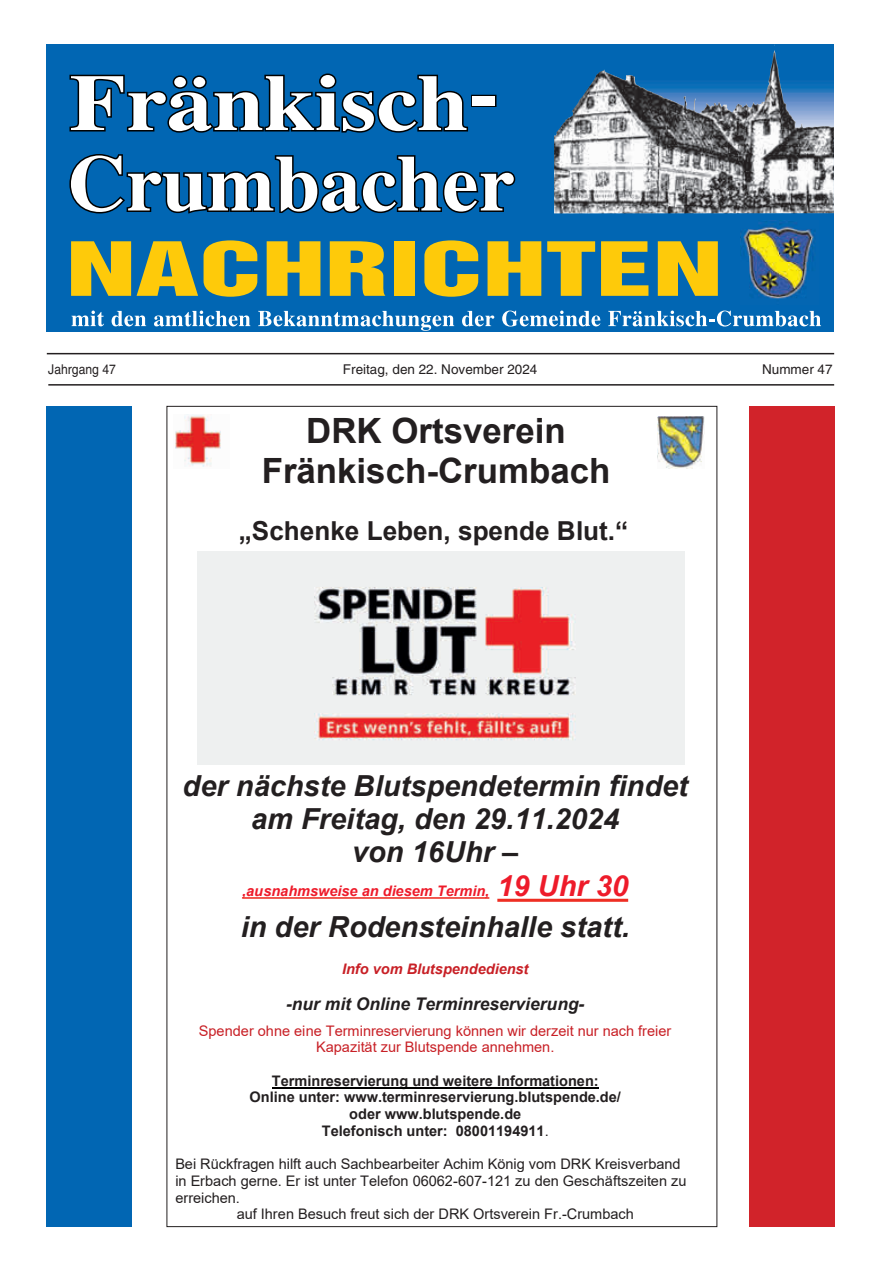
<style>
.page{position:relative;width:881px;height:1263px;background:#fff}
.page>*{position:absolute;margin:0;border:0;box-sizing:border-box;transform-origin:0 0}
.t1{font:34.8px/40px "Xnyqsx CID Font+F3";color:#231f20;text-align:center}
.t2{font:28.95px/33.5px "Qlhxcl CID Font+F4";color:#231f20;text-align:center}
.t3{font:26.1px "Xnyqsx CID Font+F3";color:#231f20}
.t4{font:17.4px "Qlhxcl CID Font+F4";color:#231f20}
.t5{font:14.55px "Flctkg CID Font+F5";color:#231f20}
.t6{font:14.55px/16.6px "Xnyqsx CID Font+F3";color:#231f20;text-align:center}
.t7{font:14.55px/16.6px "Flctkg CID Font+F5";color:#c82026;text-align:center}
.t8{font:14.55px "Qlhxcl CID Font+F4";color:#ee1b2a}
.t9{font:14.55px "Qlhxcl CID Font+F4";color:#c82026}
.t10{font:13.5px "Helvetica LT";color:#231f20}
.t11{font:13.5px "Helvetica LT";color:#231f20;scale:.9 1}
.s1{font-size:28.95px}
.s2{font-family:"Flctkg CID Font+F5"}
</style>
<div class="page">
<svg style="left:47px;top:45px;width:786px;height:287px;background:#2373af"></svg>
<svg style="left:71px;top:240px;width:186px;height:57px;background:#a4a645"></svg>
<svg style="left:266px;top:241px;width:54px;height:55px;background:#ccb62b"></svg>
<svg style="left:329px;top:241px;width:56px;height:55px;background:#c6b42e"></svg>
<div style="left:393px;top:241px;width:21px;height:55px;background:#feca0a"></div>
<svg style="left:424px;top:240px;width:54px;height:57px;background:#a6a744"></svg>
<svg style="left:487px;top:241px;width:54px;height:55px;background:#ccb62a"></svg>
<svg style="left:547px;top:241px;width:101px;height:55px;background:#99a24d"></svg>
<svg style="left:657px;top:241px;width:60px;height:55px;background:#ccb62a"></svg>
<img style="left:740px;top:220px;width:78px;height:85px">
<svg style="left:68px;top:73px;width:401px;height:61px"></svg>
<div style="left:471px;top:95px;width:25px;height:12px;border:3px solid #000"></div>
<div style="left:472px;top:96px;width:23px;height:9px;background:#fff"></div>
<svg style="left:71px;top:311px;width:33px;height:15px"></svg>
<svg style="left:111px;top:311px;width:35px;height:15px"></svg>
<svg style="left:154px;top:311px;width:96px;height:15px"></svg>
<svg style="left:258px;top:311px;width:196px;height:20px"></svg>
<svg style="left:462px;top:311px;width:32px;height:15px"></svg>
<svg style="left:502px;top:311px;width:98px;height:16px"></svg>
<svg style="left:608px;top:311px;width:212px;height:16px"></svg>
<img style="left:605px;top:80px;width:228px;height:57px">
<img style="left:694px;top:45px;width:80px;height:68px">
<svg style="left:68px;top:152px;width:448px;height:64px"></svg>
<hr style="left:47px;top:353px;width:786px;height:1px;background:#231f20">
<hr style="left:48px;top:384px;width:785px;height:2px;background:#231f20">
<img style="left:657px;top:417px;width:47px;height:52px">
<hr style="left:242px;top:897px;width:247px;height:2px;background:#ee2e23">
<hr style="left:497px;top:899px;width:131px;height:3px;background:#ee2e23">
<hr style="left:272px;top:1087px;width:326px;height:2px;background:#000">
<img style="left:175px;top:415px;width:46px;height:52px">
<img style="left:197px;top:551px;width:487px;height:214px">
<div style="left:47px;top:406px;width:85px;height:821px;background:#0166b3"></div>
<div style="left:748px;top:406px;width:85px;height:821px;background:#d1232a"></div>
<p class="t11" style="left:48px;top:361px;width:77px">Jahrgang 47</p>
<p class="t10" style="left:343px;top:361px;width:196px">Freitag, den 22. November 2024</p>
<p class="t10" style="left:761px;top:361px;width:72px">Nummer 47</p>
<h1 class="t1" style="left:261px;top:411px;width:350px">DRK Ortsverein<br>Fränkisch-Crumbach</h1>
<h3 class="t3" style="left:239px;top:513px;width:390px">„Schenke Leben, spende Blut.“</h3>
<h2 class="t2" style="left:182px;top:769px;width:506px">der nächste Blutspendetermin findet am Freitag, den 29.11.2024<br>von 16Uhr –</h2>
<p class="t8" style="left:242px;top:881px;width:387px">,ausnahmsweise an diesem Termin, <span class="s1">19 Uhr 30</span></p>
<h2 class="t2" style="left:241px;top:911px;width:390px">in der Rodensteinhalle statt.</h2>
<p class="t9" style="left:342px;top:959px;width:188px">Info vom Blutspendedienst</p>
<p class="t4" style="left:286px;top:992px;width:300px">-nur mit Online Terminreservierung-</p>
<p class="t7" style="left:199px;top:1022px;width:474px">Spender ohne eine Terminreservierung können wir derzeit nur nach freier<br>Kapazität zur Blutspende annehmen.</p>
<p class="t6" style="left:249px;top:1072px;width:373px">Terminreservierung und weitere Informationen:<br>Online unter: www.terminreservierung.blutspende.de/ oder www.blutspende.de<br>Telefonisch unter: 08001194911<span class="s2">.</span></p>
<p class="t5" style="left:175px;top:1154px;width:506px">Bei Rückfragen hilft auch Sachbearbeiter Achim König vom DRK Kreisverband</p>
<p class="t5" style="left:175px;top:1171px;width:512px">in Erbach gerne. Er ist unter Telefon 06062-607-121 zu den Geschäftszeiten zu</p>
<p class="t5" style="left:175px;top:1187px;width:66px">erreichen.</p>
<p class="t5" style="left:236px;top:1204px;width:398px">auf Ihren Besuch freut sich der DRK Ortsverein Fr.-Crumbach</p>
</div>
